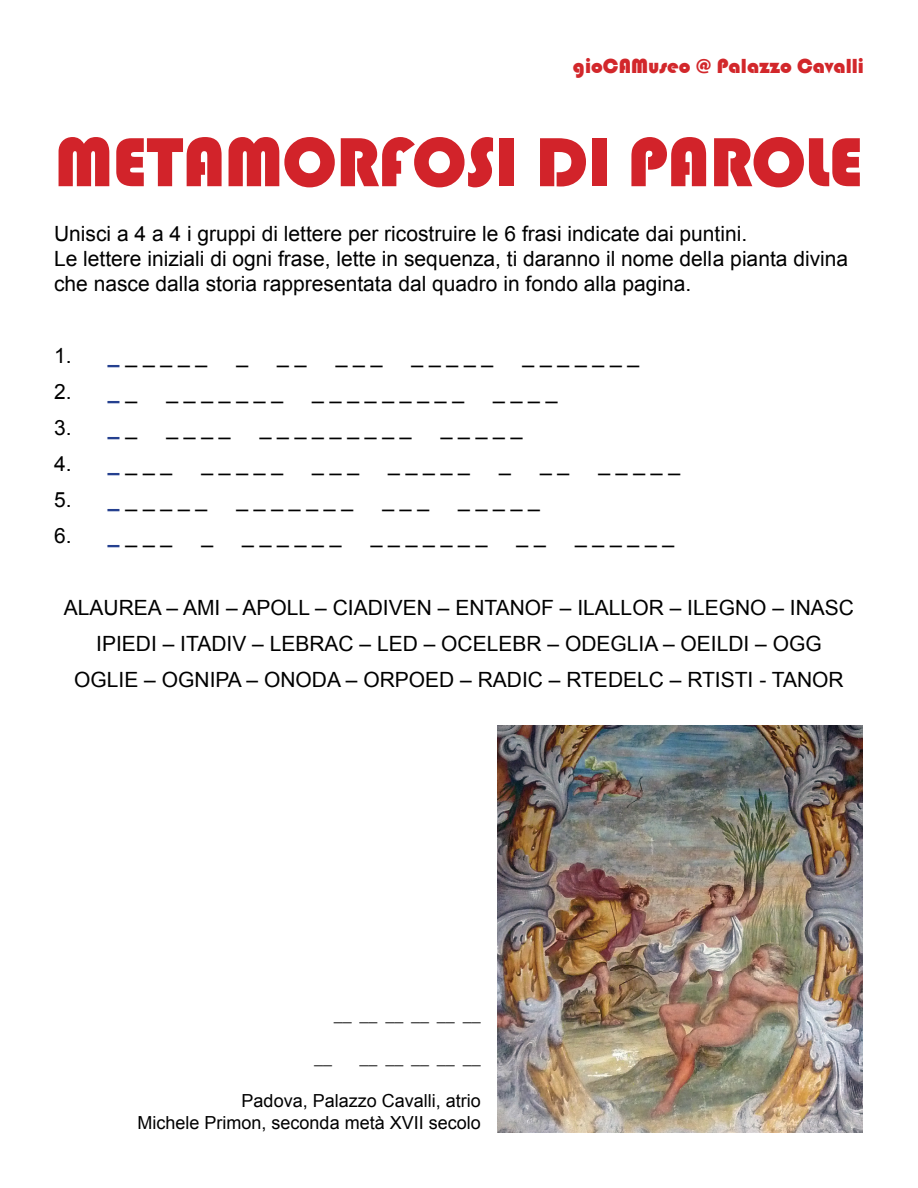
<style>
.page{position:relative;width:918px;height:1188px;background:#fff}
.page>*{position:absolute;margin:0;border:0;box-sizing:border-box;transform-origin:0 0}
.t1{font:72px "Bauhaus 93";letter-spacing:-.01em;color:#d2232a}
.t2{font:21px/25.2px "Arial";color:#000}
.t3{font:21px "Bauhaus 93";color:#d2272b}
.t4{font:18px/21.6px "Arial";color:#000;text-align:right}
.t5{font:700 18px "Minion Pro";color:#000}
.s1{font-weight:700;color:#25408f}
</style>
<div class="page">
<img style="left:497px;top:725px;width:366px;height:407px">
<p class="t3" style="left:573px;top:54px;width:293px">gioCAMuseo @ Palazzo Cavalli</p>
<h1 class="t1" style="left:55px;top:121px;width:810px">METAMORFOSI DI PAROLE</h1>
<p class="t2" style="left:54px;top:221px;width:796px">Unisci a 4 a 4 i gruppi di lettere per ricostruire le 6 frasi indicate dai puntini.<br>Le lettere iniziali di ogni frase, lette in sequenza, ti daranno il nome della pianta divina che nasce dalla storia rappresentata dal quadro in fondo alla pagina.</p>
<p class="t2" style="left:54px;top:343px;width:155px">1. <span class="s1">_</span> _ _ _ _ _</p>
<p class="t2" style="left:236px;top:343px;width:13px">_</p>
<p class="t2" style="left:277px;top:343px;width:31px">_ _</p>
<p class="t2" style="left:336px;top:343px;width:48px">_ _ _</p>
<p class="t2" style="left:412px;top:343px;width:83px">_ _ _ _ _</p>
<p class="t2" style="left:522px;top:343px;width:118px">_ _ _ _ _ _ _</p>
<p class="t2" style="left:54px;top:379px;width:85px">2. <span class="s1">_</span> _</p>
<p class="t2" style="left:166px;top:379px;width:118px">_ _ _ _ _ _ _</p>
<p class="t2" style="left:312px;top:379px;width:153px">_ _ _ _ _ _ _ _ _</p>
<p class="t2" style="left:493px;top:379px;width:66px">_ _ _ _</p>
<p class="t2" style="left:54px;top:415px;width:85px">3. <span class="s1">_</span> _</p>
<p class="t2" style="left:166px;top:415px;width:66px">_ _ _ _</p>
<p class="t2" style="left:260px;top:415px;width:153px">_ _ _ _ _ _ _ _ _</p>
<p class="t2" style="left:441px;top:415px;width:83px">_ _ _ _ _</p>
<p class="t2" style="left:54px;top:451px;width:120px">4. <span class="s1">_</span> _ _ _</p>
<p class="t2" style="left:201px;top:451px;width:83px">_ _ _ _ _</p>
<p class="t2" style="left:312px;top:451px;width:48px">_ _ _</p>
<p class="t2" style="left:388px;top:451px;width:83px">_ _ _ _ _</p>
<p class="t2" style="left:499px;top:451px;width:13px">_</p>
<p class="t2" style="left:540px;top:451px;width:31px">_ _</p>
<p class="t2" style="left:598px;top:451px;width:83px">_ _ _ _ _</p>
<p class="t2" style="left:54px;top:487px;width:155px">5. <span class="s1">_</span> _ _ _ _ _</p>
<p class="t2" style="left:236px;top:487px;width:118px">_ _ _ _ _ _ _</p>
<p class="t2" style="left:382px;top:487px;width:48px">_ _ _</p>
<p class="t2" style="left:458px;top:487px;width:83px">_ _ _ _ _</p>
<p class="t2" style="left:54px;top:523px;width:120px">6. <span class="s1">_</span> _ _ _</p>
<p class="t2" style="left:201px;top:523px;width:13px">_</p>
<p class="t2" style="left:242px;top:523px;width:101px">_ _ _ _ _ _</p>
<p class="t2" style="left:371px;top:523px;width:118px">_ _ _ _ _ _ _</p>
<p class="t2" style="left:517px;top:523px;width:31px">_ _</p>
<p class="t2" style="left:575px;top:523px;width:101px">_ _ _ _ _ _</p>
<p class="t2" style="left:64px;top:590px;width:792px;line-height:36px;text-align:center">ALAUREA – AMI – APOLL – CIADIVEN – ENTANOF – ILALLOR – ILEGNO – INASC<br>IPIEDI – ITADIV – LEBRAC – LED – OCELEBR – ODEGLIA – OEILDI – OGG<br>OGLIE – OGNIPA – ONODA – ORPOED – RADIC – RTEDELC – RTISTI - TANOR</p>
<p class="t5" style="left:334px;top:1003px;width:149px">__ __ __ __ __ __</p>
<p class="t5" style="left:314px;top:1046px;width:19px">__</p>
<p class="t5" style="left:360px;top:1046px;width:123px">__ __ __ __ __</p>
<p class="t4" style="left:138px;top:1091px;width:345px">Padova, Palazzo Cavalli, atrio<br>Michele Primon, seconda metà XVII secolo</p>
</div>
